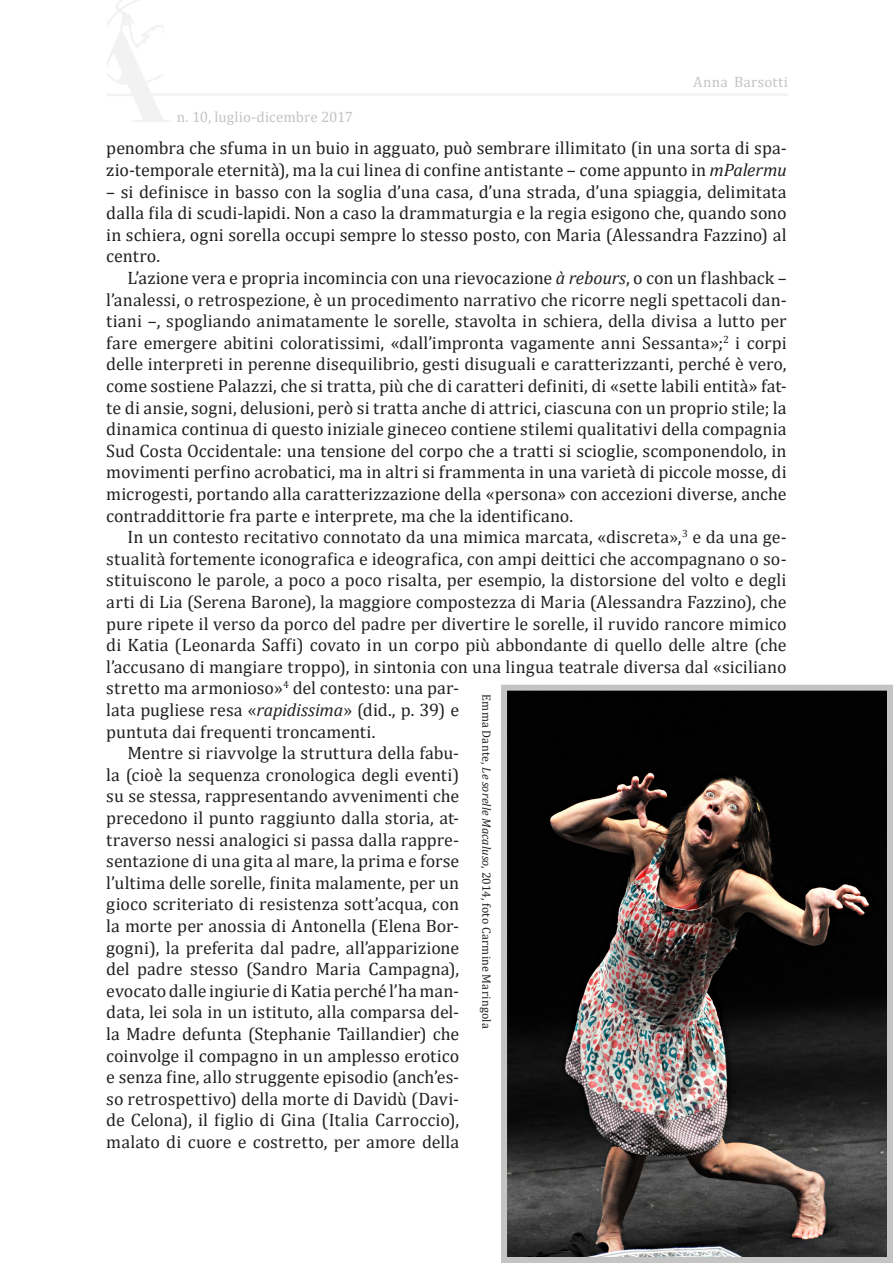
<style>
.page{position:relative;width:893px;height:1263px;background:#fff}
.page>*{position:absolute;margin:0;border:0;box-sizing:border-box;transform-origin:0 0}
.t1{font:18px/21.6px "Cambria";letter-spacing:.005em;color:#222;text-align:justify}
.t2{font:18px/21.6px "Cambria";letter-spacing:.005em;color:#231f20}
.t3{font:15px "Cambria";letter-spacing:.01em;color:#c4c4c4}
.t4{font:12px "Cambria";letter-spacing:.02em;color:#231f20}
.s1{font-style:italic}
.s2{color:#231f20}
.s3{font-style:italic;color:#231f20}
.s4{color:#222}
</style>
<div class="page">
<svg style="left:107px;top:0;width:64px;height:122px"></svg>
<hr style="left:131px;top:93px;width:657px;height:3px;background:#f2f3f3">
<img style="left:508px;top:692px;width:378px;height:564px">
<div style="left:501px;top:685px;width:392px;height:578px;border:6px solid #c4c4c4"></div>
<p class="t3" style="left:177px;top:108px;width:178px">n. 10, luglio-dicembre 2017</p>
<p class="t3" style="left:693px;top:72px;width:96px">Anna Barsotti</p>
<p class="t2" style="left:106px;top:137px;width:682px">penombra che sfuma in un buio in agguato, può sembrare illimitato (in una sorta di spa&shy;zio-temporale eternità), ma la cui linea di confine antistante – come appunto in <span class="s1">mPalermu</span></p>
<p class="t2" style="left:106px;top:180px;width:682px;text-align:justify">– si definisce in basso con la soglia d’una casa, d’una strada, d’una spiaggia, delimitata dalla fila di scudi-lapidi. Non a caso la drammaturgia e la regia esigono che, quando sono in schiera, ogni sorella occupi sempre lo stesso posto, con Maria (Alessandra Fazzino) al centro.</p>
<p class="t1" style="left:106px;top:267px;width:682px;text-indent:21px"><span class="s2">L’azione vera e propria incomincia con una rievocazione</span> <span class="s3">à rebours</span><span class="s2">, o con un flash</span>back – l’analessi, o retrospezione, è un procedimento narrativo che ricorre negli spettacoli dan&shy;tiani –, spogliando animatamente le sorelle, stavolta in schiera, della divisa a lutto per fare emergere abitini coloratissimi, «dall’impronta vagamente anni Sessanta»;<sup>2</sup> i corpi delle interpreti in perenne disequilibrio, gesti disuguali e caratterizzanti, perché è vero, come sostiene Palazzi, che si tratta, più che di caratteri definiti, di «sette labili entità» fat&shy;te di ansie, sogni, delusioni, però si tratta anche di attrici, ciascuna con un proprio stile; <span class="s2">la dinamica continua di questo iniziale gineceo contiene stilemi qualitativi della compagnia Sud Costa Occidentale: una tensione del corpo che a tratti si scioglie, scomponendolo, in movimenti perfino acrobatici, ma in altri si frammenta in una varietà di piccole mosse, di microgesti, portando alla caratterizzazione della «persona» con accezioni diverse, anche contraddittorie fra parte e interprete, ma che la identificano.</span></p>
<p class="t1" style="left:128px;top:526px;width:661px">In un contesto recitativo connotato da una mimica marcata, «discreta»,<sup>3</sup> e da una ge-</p>
<p class="t1" style="left:106px;top:547px;width:682px">stualità fortemente iconografica e ideografica, con ampi deittici che accompagnano o so-</p>
<p class="t1" style="left:106px;top:569px;width:682px">stituiscono le parole, a poco a poco risalta, per esempio, la distorsione del volto e degli</p>
<p class="t1" style="left:106px;top:591px;width:682px">arti di Lia (Serena Barone), la maggiore compostezza di Maria (Alessandra Fazzino), che</p>
<p class="t1" style="left:106px;top:612px;width:682px">pure ripete il verso da porco del padre per divertire le sorelle, il ruvido rancore mimico</p>
<p class="t1" style="left:106px;top:634px;width:682px">di Katia (Leonarda Saffi) covato in un corpo più abbondante di quello delle altre (che</p>
<p class="t1" style="left:106px;top:655px;width:682px">l’accusano di mangiare troppo), in sintonia con una lingua teatrale diversa dal «siciliano</p>
<p class="t1" style="left:106px;top:677px;width:354px">stretto ma armonioso»<sup>4</sup> del contesto: una par-</p>
<p class="t1" style="left:106px;top:699px;width:354px">lata pugliese resa «<span class="s1">rapidissima</span>» (did., p. 39) e</p>
<p class="t1" style="left:106px;top:720px;width:271px">puntuta dai frequenti troncamenti.</p>
<p class="t1" style="left:128px;top:742px;width:333px">Mentre si riavvolge la struttura della fabu-</p>
<p class="t1" style="left:106px;top:763px;width:354px">la (cioè la sequenza cronologica degli eventi)</p>
<p class="t1" style="left:106px;top:785px;width:354px">su se stessa, rappresentando avvenimenti che</p>
<p class="t1" style="left:106px;top:807px;width:354px">precedono il punto raggiunto dalla storia, at-</p>
<p class="t1" style="left:106px;top:828px;width:354px">traverso nessi analogici si passa dalla rappre-</p>
<p class="t1" style="left:106px;top:850px;width:354px">sentazione di una gita al mare, la prima e forse</p>
<p class="t1" style="left:106px;top:871px;width:354px">l’ultima delle sorelle, finita malamente, per un</p>
<p class="t1" style="left:106px;top:893px;width:354px">gioco scriteriato di resistenza sott’acqua, con</p>
<p class="t1" style="left:106px;top:915px;width:354px">la morte per anossia di Antonella (Elena Bor-</p>
<p class="t1" style="left:106px;top:936px;width:354px">gogni), la preferita dal padre, all’apparizione</p>
<p class="t1" style="left:106px;top:958px;width:354px">del padre stesso (Sandro Maria Campagna),</p>
<p class="t1" style="left:106px;top:979px;width:354px">evocato dalle ingiurie di Katia perché l’ha man-</p>
<p class="t1" style="left:106px;top:1001px;width:354px">data, lei sola in un istituto, alla comparsa del-</p>
<p class="t2" style="left:106px;top:1023px;width:354px"><span class="s4">la Madre defunta (</span>Stephanie Taillandier) che</p>
<p class="t2" style="left:106px;top:1044px;width:354px">coinvolge il compagno in un amplesso erotico</p>
<p class="t1" style="left:106px;top:1066px;width:354px"><span class="s2">e senza fine,</span> allo struggente episodio (anch’es-</p>
<p class="t1" style="left:106px;top:1087px;width:354px">so retrospettivo) della morte di Davidù (Davi-</p>
<p class="t1" style="left:106px;top:1109px;width:354px">de Celona), il figlio di Gina (Italia Carroccio),</p>
<p class="t1" style="left:106px;top:1131px;width:354px">malato di cuore e costretto, per amore della</p>
<p class="t4" style="left:494px;top:694px;width:336px;rotate:90deg">Emma Dante, <span class="s1">Le sorelle Macaluso</span>, 2014, foto Carmine Maringola</p>
</div>
